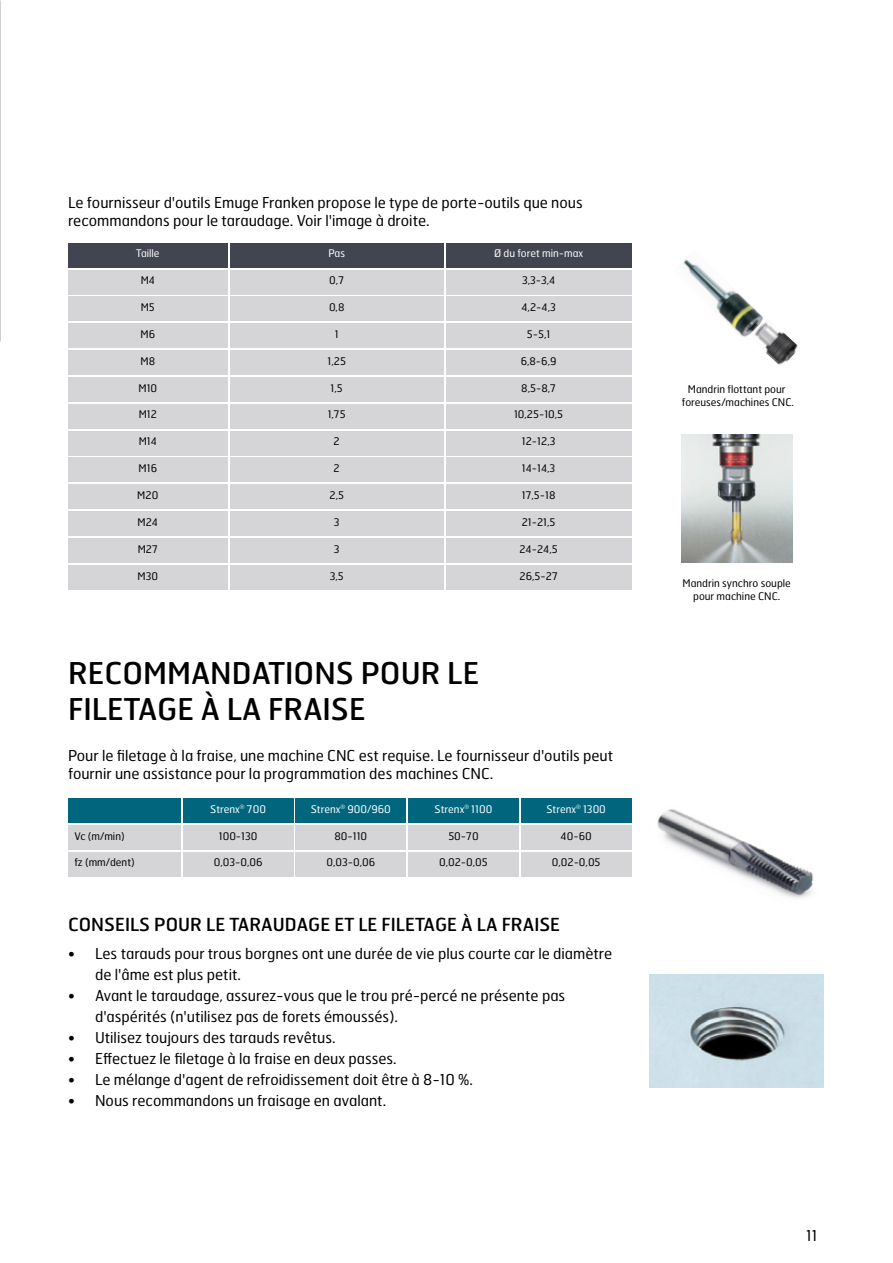
<style>
.page{position:relative;width:893px;height:1263px;background:#fff}
.page>*{position:absolute;margin:0;border:0;box-sizing:border-box;transform-origin:0 0}
.t1{font:30px/36px "Hermes FB";color:#000}
.t2{font:18px "Hermes FB";color:#000}
.t3{font:15px/18px "Hermes FB";color:#000}
.t4{font:10.5px/12.6px "Hermes FB";color:#000;text-align:center}
.t5{font:10.5px "Hermes FB";color:#fff}
</style>
<div class="page">
<img style="left:0;top:0;width:1px;height:341px">
<div style="left:68px;top:243px;width:160px;height:24px;background:#42454f"></div>
<div style="left:68px;top:270px;width:160px;height:24px;background:#d5d5d8"></div>
<div style="left:68px;top:296px;width:160px;height:25px;background:#d5d5d8"></div>
<div style="left:68px;top:323px;width:160px;height:25px;background:#d5d5d8"></div>
<div style="left:68px;top:350px;width:160px;height:25px;background:#d5d5d8"></div>
<div style="left:68px;top:377px;width:160px;height:25px;background:#d5d5d8"></div>
<div style="left:68px;top:404px;width:160px;height:25px;background:#d5d5d8"></div>
<div style="left:68px;top:431px;width:160px;height:24px;background:#d5d5d8"></div>
<div style="left:68px;top:458px;width:160px;height:24px;background:#d5d5d8"></div>
<div style="left:68px;top:484px;width:160px;height:25px;background:#d5d5d8"></div>
<div style="left:68px;top:511px;width:160px;height:25px;background:#d5d5d8"></div>
<div style="left:68px;top:538px;width:160px;height:25px;background:#d5d5d8"></div>
<div style="left:68px;top:565px;width:160px;height:25px;background:#d5d5d8"></div>
<div style="left:230px;top:243px;width:214px;height:24px;background:#42454f"></div>
<div style="left:230px;top:270px;width:214px;height:24px;background:#d5d5d8"></div>
<div style="left:230px;top:296px;width:214px;height:25px;background:#d5d5d8"></div>
<div style="left:230px;top:323px;width:214px;height:25px;background:#d5d5d8"></div>
<div style="left:230px;top:350px;width:214px;height:25px;background:#d5d5d8"></div>
<div style="left:230px;top:377px;width:214px;height:25px;background:#d5d5d8"></div>
<div style="left:230px;top:404px;width:214px;height:25px;background:#d5d5d8"></div>
<div style="left:230px;top:431px;width:214px;height:24px;background:#d5d5d8"></div>
<div style="left:230px;top:458px;width:214px;height:24px;background:#d5d5d8"></div>
<div style="left:230px;top:484px;width:214px;height:25px;background:#d5d5d8"></div>
<div style="left:230px;top:511px;width:214px;height:25px;background:#d5d5d8"></div>
<div style="left:230px;top:538px;width:214px;height:25px;background:#d5d5d8"></div>
<div style="left:230px;top:565px;width:214px;height:25px;background:#d5d5d8"></div>
<div style="left:446px;top:243px;width:185px;height:24px;background:#42454f"></div>
<div style="left:446px;top:270px;width:185px;height:24px;background:#d5d5d8"></div>
<div style="left:446px;top:296px;width:185px;height:25px;background:#d5d5d8"></div>
<div style="left:446px;top:323px;width:185px;height:25px;background:#d5d5d8"></div>
<div style="left:446px;top:350px;width:185px;height:25px;background:#d5d5d8"></div>
<div style="left:446px;top:377px;width:185px;height:25px;background:#d5d5d8"></div>
<div style="left:446px;top:404px;width:185px;height:25px;background:#d5d5d8"></div>
<div style="left:446px;top:431px;width:185px;height:24px;background:#d5d5d8"></div>
<div style="left:446px;top:458px;width:185px;height:24px;background:#d5d5d8"></div>
<div style="left:446px;top:484px;width:185px;height:25px;background:#d5d5d8"></div>
<div style="left:446px;top:511px;width:185px;height:25px;background:#d5d5d8"></div>
<div style="left:446px;top:538px;width:185px;height:25px;background:#d5d5d8"></div>
<div style="left:446px;top:565px;width:185px;height:25px;background:#d5d5d8"></div>
<div style="left:183px;top:798px;width:110px;height:25px;background:#00667d"></div>
<div style="left:68px;top:798px;width:113px;height:25px;background:#00667d"></div>
<div style="left:296px;top:798px;width:110px;height:25px;background:#00667d"></div>
<div style="left:408px;top:798px;width:111px;height:25px;background:#00667d"></div>
<div style="left:521px;top:798px;width:110px;height:25px;background:#00667d"></div>
<div style="left:68px;top:825px;width:113px;height:24px;background:#d5d5d8"></div>
<div style="left:68px;top:852px;width:113px;height:24px;background:#d5d5d8"></div>
<div style="left:296px;top:825px;width:110px;height:24px;background:#d5d5d8"></div>
<div style="left:296px;top:852px;width:110px;height:24px;background:#d5d5d8"></div>
<div style="left:183px;top:825px;width:110px;height:24px;background:#d5d5d8"></div>
<div style="left:183px;top:852px;width:110px;height:24px;background:#d5d5d8"></div>
<div style="left:408px;top:825px;width:111px;height:24px;background:#d5d5d8"></div>
<div style="left:408px;top:852px;width:111px;height:24px;background:#d5d5d8"></div>
<div style="left:521px;top:825px;width:110px;height:24px;background:#d5d5d8"></div>
<div style="left:521px;top:852px;width:110px;height:24px;background:#d5d5d8"></div>
<img style="left:683px;top:259px;width:80px;height:78px">
<img style="left:750px;top:318px;width:48px;height:47px">
<img style="left:681px;top:434px;width:111px;height:128px">
<img style="left:657px;top:809px;width:156px;height:89px">
<img style="left:649px;top:974px;width:174px;height:113px">
<p class="t3" style="left:68px;top:193px;width:516px">Le fournisseur d'outils Emuge Franken propose le type de porte-outils que nous recommandons pour le taraudage. Voir l'image à droite.</p>
<p class="t5" style="left:136px;top:247px;width:25px">Taille</p>
<p class="t4" style="left:141px;top:274px;width:16px">M4</p>
<p class="t4" style="left:141px;top:301px;width:16px">M5</p>
<p class="t4" style="left:141px;top:327px;width:16px">M6</p>
<p class="t4" style="left:141px;top:354px;width:16px">M8</p>
<p class="t4" style="left:138px;top:381px;width:20px">M10</p>
<p class="t4" style="left:139px;top:408px;width:20px">M12</p>
<p class="t4" style="left:139px;top:435px;width:20px">M14</p>
<p class="t4" style="left:139px;top:462px;width:20px">M16</p>
<p class="t4" style="left:137px;top:488px;width:23px">M20</p>
<p class="t4" style="left:138px;top:515px;width:22px">M24</p>
<p class="t4" style="left:138px;top:542px;width:22px">M27</p>
<p class="t4" style="left:138px;top:569px;width:22px">M30</p>
<p class="t5" style="left:328px;top:247px;width:18px">Pas</p>
<p class="t4" style="left:329px;top:274px;width:16px">0,7</p>
<p class="t4" style="left:329px;top:301px;width:17px">0,8</p>
<p class="t4" style="left:335px;top:327px;width:5px">1</p>
<p class="t4" style="left:327px;top:354px;width:20px">1,25</p>
<p class="t4" style="left:331px;top:381px;width:14px">1,5</p>
<p class="t4" style="left:328px;top:408px;width:20px">1,75</p>
<p class="t4" style="left:334px;top:435px;width:8px">2</p>
<p class="t4" style="left:334px;top:462px;width:8px">2</p>
<p class="t4" style="left:329px;top:488px;width:16px">2,5</p>
<p class="t4" style="left:334px;top:515px;width:7px">3</p>
<p class="t4" style="left:334px;top:542px;width:7px">3</p>
<p class="t4" style="left:330px;top:569px;width:16px">3,5</p>
<p class="t5" style="left:494px;top:247px;width:91px">Ø du foret min-max</p>
<p class="t4" style="left:522px;top:274px;width:35px">3,3-3,4</p>
<p class="t4" style="left:521px;top:301px;width:36px">4,2-4,3</p>
<p class="t4" style="left:527px;top:327px;width:25px">5-5,1</p>
<p class="t4" style="left:521px;top:354px;width:37px">6,8-6,9</p>
<p class="t4" style="left:521px;top:381px;width:36px">8,5-8,7</p>
<p class="t4" style="left:514px;top:408px;width:51px">10,25-10,5</p>
<p class="t4" style="left:522px;top:435px;width:35px">12-12,3</p>
<p class="t4" style="left:522px;top:462px;width:35px">14-14,3</p>
<p class="t4" style="left:522px;top:488px;width:35px">17,5-18</p>
<p class="t4" style="left:522px;top:515px;width:35px">21-21,5</p>
<p class="t4" style="left:519px;top:542px;width:40px">24-24,5</p>
<p class="t4" style="left:519px;top:569px;width:40px">26,5-27</p>
<p class="t1" style="left:68px;top:654px;width:413px">RECOMMANDATIONS POUR LE<br>FILETAGE À LA FRAISE</p>
<p class="t3" style="left:68px;top:746px;width:547px">Pour le filetage à la fraise, une machine CNC est requise. Le fournisseur d'outils peut fournir une assistance pour la programmation des machines CNC.</p>
<p class="t5" style="left:210px;top:802px;width:57px">Strenx<sup>®</sup> 700</p>
<p class="t5" style="left:311px;top:802px;width:82px">Strenx<sup>®</sup> 900/960</p>
<p class="t5" style="left:435px;top:802px;width:59px">Strenx<sup>®</sup> 1100</p>
<p class="t5" style="left:546px;top:802px;width:61px">Strenx<sup>®</sup> 1300</p>
<p class="t4" style="left:74px;top:829px;width:52px">Vc (m/min)</p>
<p class="t4" style="left:74px;top:856px;width:62px">fz (mm/dent)</p>
<p class="t4" style="left:219px;top:829px;width:40px">100-130</p>
<p class="t4" style="left:214px;top:856px;width:50px">0,03-0,06</p>
<p class="t4" style="left:334px;top:829px;width:34px">80-110</p>
<p class="t4" style="left:326px;top:856px;width:50px">0,03-0,06</p>
<p class="t4" style="left:448px;top:829px;width:32px">50-70</p>
<p class="t4" style="left:439px;top:856px;width:50px">0,02-0,05</p>
<p class="t4" style="left:561px;top:829px;width:33px">40-60</p>
<p class="t4" style="left:552px;top:856px;width:50px">0,02-0,05</p>
<p class="t2" style="left:68px;top:913px;width:494px">CONSEILS POUR LE TARAUDAGE ET LE FILETAGE À LA FRAISE</p>
<p class="t3" style="left:95px;top:943px;width:519px;line-height:21px;text-indent:-27px">• Les tarauds pour trous borgnes ont une durée de vie plus courte car le diamètre de l'âme est plus petit.</p>
<p class="t3" style="left:95px;top:985px;width:472px;line-height:21px;text-indent:-27px">• Avant le taraudage, assurez-vous que le trou pré-percé ne présente pas d'aspérités (n'utilisez pas de forets émoussés).</p>
<p class="t3" style="left:68px;top:1028px;width:269px">• Utilisez toujours des tarauds revêtus.</p>
<p class="t3" style="left:68px;top:1049px;width:330px">• Effectuez le filetage à la fraise en deux passes.</p>
<p class="t3" style="left:68px;top:1070px;width:406px">• Le mélange d'agent de refroidissement doit être à 8-10 %.</p>
<p class="t3" style="left:68px;top:1091px;width:320px">• Nous recommandons un fraisage en avalant.</p>
<p class="t4" style="left:682px;top:382px;width:114px">Mandrin flottant pour foreuses/machines CNC.</p>
<p class="t4" style="left:682px;top:577px;width:110px">Mandrin synchro souple pour machine CNC.</p>
<p class="t3" style="left:806px;top:1226px;width:13px">11</p>
</div>
